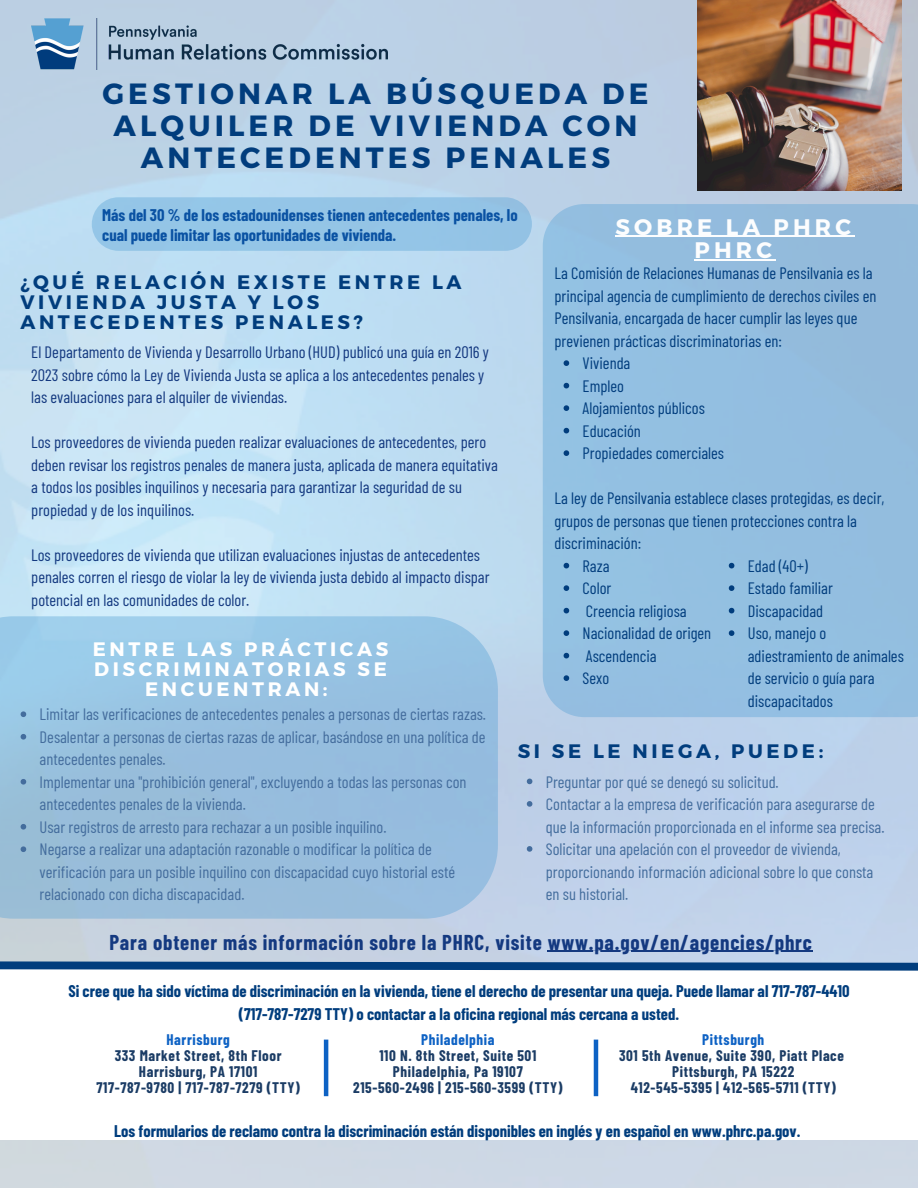
<style>
.page{position:relative;width:918px;height:1188px;background:#fff}
.page>*{position:absolute;margin:0;border:0;box-sizing:border-box;transform-origin:0 0}
.t1{font:700 29.25px/31.5px "Montserrat";letter-spacing:.14em;color:#013d7d;text-align:center}
.t2{font:700 22.5px/23.7px "Montserrat";letter-spacing:.185em;color:#fcfdfe;text-align:center}
.t3{font:700 21px "Barlow Condensed";letter-spacing:.04em;color:#143980}
.t4{font:700 19.5px/20.2px "Montserrat";letter-spacing:.185em;color:#013d7d}
.t5{font:700 19.5px/20.2px "Montserrat";letter-spacing:.185em;color:#fff;text-align:center}
.t6{font:16.5px/22.5px "Barlow Condensed";color:#446d9d}
.t7{font:16.5px/22.5px "Barlow Condensed";color:#143980}
.t8{font:16.5px/22.5px "Barlow Condensed";color:#013d7d}
.t9{font:700 16.5px/22.5px "Barlow Condensed";color:#013d7d;text-align:center}
.t10{font:700 16.5px/20.2px "Barlow Condensed";color:#0a52a3}
.t11{font:700 15px/15.8px "Barlow Condensed";letter-spacing:.04em;color:#1b3c65;text-align:center}
.s1{color:#0e62c4}
</style>
<div class="page">
<img style="left:0;top:0;width:918px;height:1188px">
<div style="left:92px;top:197px;width:440px;height:54px;background:#94c5e7"></div>
<img style="left:698px;top:0;width:204px;height:190px">
<div style="left:543px;top:204px;width:375px;height:513px;background:#93bfe1"></div>
<svg style="left:0;top:616px;width:497px;height:303px;background:#98c0df"></svg>
<div style="left:0;top:967px;width:918px;height:173px;background:#fff"></div>
<svg style="left:0;top:957px;width:918px;height:14px;background:#5b81ac"></svg>
<hr style="left:324px;top:1040px;width:4px;height:56px;background:#0e62c4">
<hr style="left:594px;top:1040px;width:4px;height:56px;background:#0e62c4">
<img style="left:31px;top:18px;width:357px;height:52px">
<hr style="left:616px;top:236px;width:239px;height:1px;background:#fcfdfe">
<hr style="left:695px;top:259px;width:81px;height:2px;background:#fcfdfe">
<svg style="left:21px;top:711px;width:5px;height:6px"></svg>
<svg style="left:21px;top:734px;width:5px;height:6px"></svg>
<svg style="left:21px;top:779px;width:5px;height:6px"></svg>
<svg style="left:21px;top:824px;width:5px;height:6px"></svg>
<svg style="left:21px;top:846px;width:5px;height:6px"></svg>
<svg style="left:564px;top:360px;width:5px;height:6px"></svg>
<svg style="left:564px;top:383px;width:5px;height:5px"></svg>
<svg style="left:564px;top:405px;width:5px;height:6px"></svg>
<svg style="left:564px;top:428px;width:5px;height:5px"></svg>
<svg style="left:564px;top:450px;width:5px;height:6px"></svg>
<svg style="left:564px;top:563px;width:5px;height:5px"></svg>
<svg style="left:564px;top:585px;width:5px;height:6px"></svg>
<svg style="left:564px;top:608px;width:5px;height:5px"></svg>
<svg style="left:564px;top:630px;width:5px;height:6px"></svg>
<svg style="left:564px;top:653px;width:5px;height:5px"></svg>
<svg style="left:564px;top:675px;width:5px;height:6px"></svg>
<svg style="left:729px;top:563px;width:5px;height:5px"></svg>
<svg style="left:729px;top:585px;width:5px;height:6px"></svg>
<svg style="left:729px;top:608px;width:5px;height:5px"></svg>
<svg style="left:729px;top:630px;width:5px;height:6px"></svg>
<svg style="left:527px;top:779px;width:5px;height:5px"></svg>
<svg style="left:527px;top:801px;width:5px;height:6px"></svg>
<svg style="left:527px;top:846px;width:5px;height:6px"></svg>
<hr style="left:548px;top:951px;width:265px;height:1px;background:#143980">
<h2 class="t1" style="left:102px;top:77px;width:548px">GESTIONAR LA BÚSQUEDA DE<br>ALQUILER DE VIVIENDA CON<br>ANTECEDENTES PENALES</h2>
<p class="t10" style="left:102px;top:204px;width:417px">Más del 30 % de los estadounidenses tienen antecedentes penales, lo cual puede limitar las oportunidades de vivienda.</p>
<p class="t4" style="left:20px;top:271px;width:443px">¿QUÉ RELACIÓN EXISTE ENTRE LA<br>VIVIENDA JUSTA Y LOS<br>ANTECEDENTES PENALES?</p>
<p class="t2" style="left:616px;top:214px;width:237px">SOBRE LA PHRC<br>PHRC</p>
<p class="t8" style="left:555px;top:261px;width:323px">La Comisión de Relaciones Humanas de Pensilvania es la principal agencia de cumplimiento de derechos civiles en Pensilvania, encargada de hacer cumplir las leyes que previenen prácticas discriminatorias en:</p>
<p class="t8" style="left:583px;top:351px;width:49px">Vivienda</p>
<p class="t8" style="left:583px;top:374px;width:43px">Empleo</p>
<p class="t8" style="left:583px;top:396px;width:124px">Alojamientos públicos</p>
<p class="t8" style="left:583px;top:419px;width:60px">Educación</p>
<p class="t8" style="left:583px;top:441px;width:143px">Propiedades comerciales</p>
<p class="t8" style="left:555px;top:486px;width:331px">La ley de Pensilvania establece clases protegidas, es decir, grupos de personas que tienen protecciones contra la discriminación:</p>
<p class="t8" style="left:583px;top:554px;width:28px">Raza</p>
<h4 class="t8" style="left:583px;top:576px;width:30px">Color</h4>
<p class="t8" style="left:586px;top:599px;width:102px">Creencia religiosa</p>
<p class="t8" style="left:583px;top:621px;width:130px">Nacionalidad de origen</p>
<p class="t8" style="left:586px;top:644px;width:72px">Ascendencia</p>
<h4 class="t8" style="left:583px;top:666px;width:28px">Sexo</h4>
<p class="t7" style="left:31px;top:340px;width:459px">El Departamento de Vivienda y Desarrollo Urbano (HUD) publicó una guía en 2016 y<br>2023 sobre cómo la Ley de Vivienda Justa se aplica a los antecedentes penales y las evaluaciones para el alquiler de viviendas.</p>
<h1 class="t7" style="left:31px;top:430px;width:468px">Los proveedores de vivienda pueden realizar evaluaciones de antecedentes, pero deben revisar los registros penales de manera justa, aplicada de manera equitativa a todos los posibles inquilinos y necesaria para garantizar la seguridad de su propiedad y de los inquilinos.</h1>
<h5 class="t7" style="left:31px;top:543px;width:460px">Los proveedores de vivienda que utilizan evaluaciones injustas de antecedentes penales corren el riesgo de violar la ley de vivienda justa debido al impacto dispar potencial en las comunidades de color.</h5>
<p class="t8" style="left:748px;top:554px;width:61px">Edad (40+)</p>
<p class="t8" style="left:748px;top:576px;width:87px">Estado familiar</p>
<p class="t8" style="left:748px;top:599px;width:77px">Discapacidad</p>
<p class="t8" style="left:748px;top:621px;width:158px">Uso, manejo o adiestramiento de animales de servicio o guía para discapacitados</p>
<p class="t5" style="left:93px;top:638px;width:297px">ENTRE LAS PRÁCTICAS<br>DISCRIMINATORIAS SE<br>ENCUENTRAN:</p>
<p class="t6" style="left:40px;top:703px;width:448px">Limitar las verificaciones de antecedentes penales a personas de ciertas razas.</p>
<p class="t6" style="left:40px;top:725px;width:447px">Desalentar a personas de ciertas razas de aplicar, basándose en una política de antecedentes penales.</p>
<p class="t6" style="left:40px;top:770px;width:428px">Implementar una "prohibición general", excluyendo a todas las personas con antecedentes penales de la vivienda.</p>
<p class="t6" style="left:40px;top:815px;width:348px">Usar registros de arresto para rechazar a un posible inquilino.</p>
<p class="t6" style="left:40px;top:838px;width:417px">Negarse a realizar una adaptación razonable o modificar la política de verificación para un posible inquilino con discapacidad cuyo historial esté relacionado con dicha discapacidad.</p>
<p class="t4" style="left:518px;top:740px;width:307px">SI SE LE NIEGA, PUEDE:</p>
<h4 class="t6" style="left:546px;top:770px;width:234px">Preguntar por qué se denegó su solicitud.</h4>
<p class="t6" style="left:546px;top:792px;width:340px">Contactar a la empresa de verificación para asegurarse de que la información proporcionada en el informe sea precisa.</p>
<p class="t6" style="left:546px;top:837px;width:329px">Solicitar una apelación con el proveedor de vivienda, proporcionando información adicional sobre lo que consta en su historial.</p>
<h5 class="t3" style="left:109px;top:929px;width:704px">Para obtener más información sobre la PHRC, visite www.pa.gov/en/agencies/phrc</h5>
<h3 class="t9" style="left:68px;top:979px;width:783px">Si cree que ha sido víctima de discriminación en la vivienda, tiene el derecho de presentar una queja. Puede llamar al 717-787-4410 (717-787-7279 TTY) o contactar a la oficina regional más cercana a usted.</h3>
<h5 class="t11" style="left:619px;top:1032px;width:226px"><span class="s1">Pittsburgh<br></span>301 5th Avenue, Suite 390, Piatt Place<br>Pittsburgh, PA 15222<br>412-545-5395 | 412-565-5711 (TTY)</h5>
<p class="t11" style="left:97px;top:1032px;width:205px"><span class="s1">Harrisburg<br></span>333 Market Street, 8th Floor<br>Harrisburg, PA 17101<br>717-787-9780 | 717-787-7279 (TTY)</p>
<h5 class="t11" style="left:353px;top:1032px;width:211px"><span class="s1">Philadelphia<br></span>110 N. 8th Street, Suite 501<br>Philadelphia, Pa 19107<br>215-560-2496 | 215-560-3599 (TTY)</h5>
<h5 class="t9" style="left:114px;top:1119px;width:688px">Los formularios de reclamo contra la discriminación están disponibles en inglés y en español en www.phrc.pa.gov.</h5>
</div>
